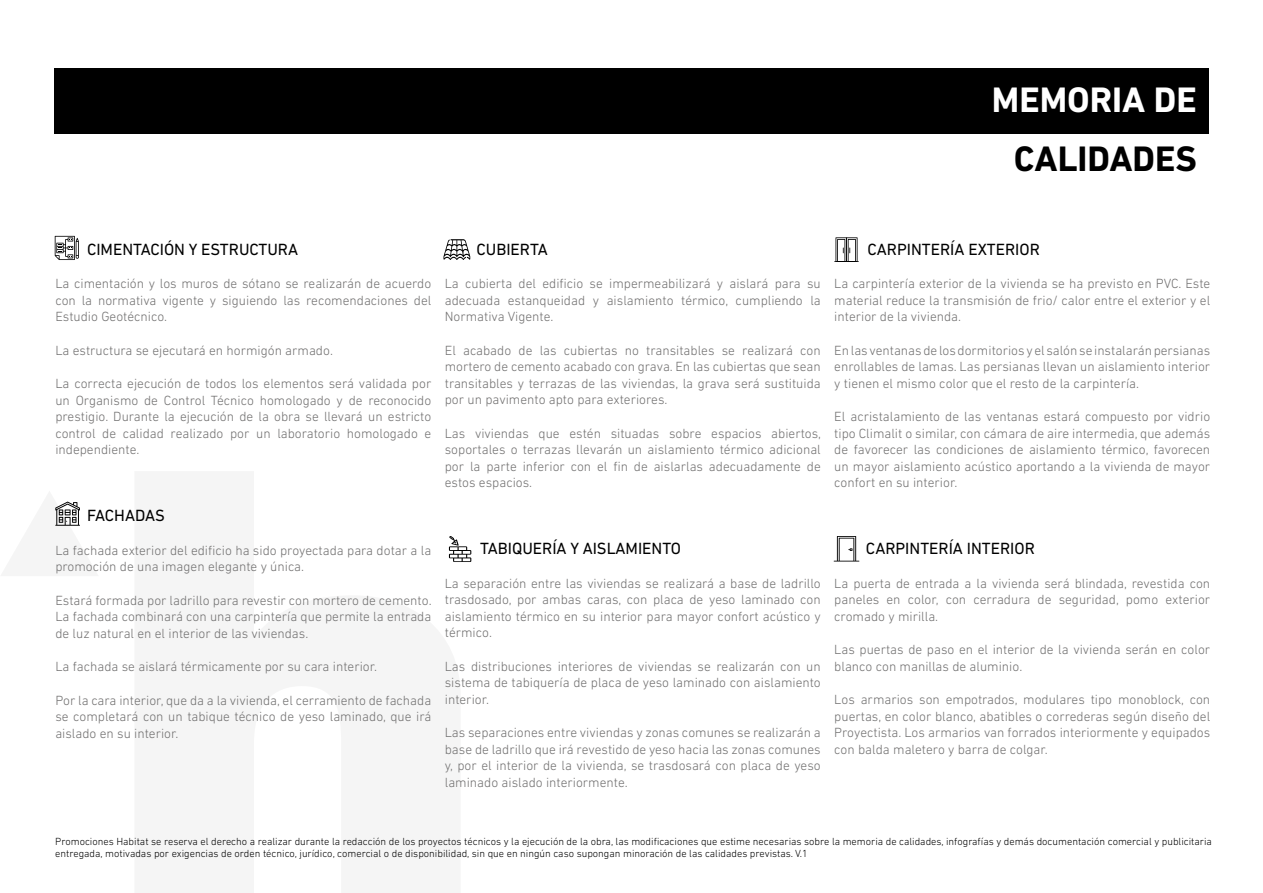
<style>
.page{position:relative;width:1263px;height:893px;background:#fff}
.page>*{position:absolute;margin:0;border:0;box-sizing:border-box;transform-origin:0 0}
.t1{font:700 36px "DIN Next LT Pro";color:#fff}
.t2{font:700 36px "DIN Next LT Pro";color:#000}
.t3{font:16.5px "DIN Next LT Pro";color:#000}
.t4{font:300 13.5px/16.5px "DIN Next LT Pro";color:#706f6f;text-align:justify}
.t5{font:300 10.5px/12.6px "DIN Next LT Pro";color:#000}
</style>
<div class="page">
<div style="left:54px;top:68px;width:1155px;height:65px;background:#000"></div>
<svg style="left:834px;top:536px;width:25px;height:25px"></svg>
<svg style="left:55px;top:236px;width:24px;height:24px"></svg>
<svg style="left:834px;top:237px;width:25px;height:25px"></svg>
<svg style="left:55px;top:501px;width:25px;height:25px"></svg>
<svg style="left:443px;top:239px;width:27px;height:21px"></svg>
<svg style="left:449px;top:536px;width:22px;height:26px"></svg>
<h1 class="t1" style="left:992px;top:79px;width:207px">MEMORIA DE</h1>
<h1 class="t2" style="left:1014px;top:137px;width:185px">CALIDADES</h1>
<p class="t3" style="left:87px;top:240px;width:213px">CIMENTACIÓN Y ESTRUCTURA</p>
<p class="t4" style="left:55px;top:275px;width:377px">La cimentación y los muros de sótano se realizarán de acuerdo con la normativa vigente y siguiendo las recomendaciones del Estudio Geotécnico.</p>
<p class="t4" style="left:55px;top:342px;width:279px">La estructura se ejecutará en hormigón armado.</p>
<p class="t4" style="left:55px;top:375px;width:377px">La correcta ejecución de todos los elementos será validada por un Organismo de Control Técnico homologado y de reconocido prestigio. Durante la ejecución de la obra se llevará un estricto control de calidad realizado por un laboratorio homologado e independiente.</p>
<p class="t3" style="left:87px;top:506px;width:79px">FACHADAS</p>
<p class="t4" style="left:55px;top:542px;width:377px">La fachada exterior del edificio ha sido proyectada para dotar a la promoción de una imagen elegante y única.</p>
<p class="t4" style="left:55px;top:592px;width:378px">Estará formada por ladrillo para revestir con mortero de cemento.<br>La fachada combinará con una carpintería que permite la entrada de luz natural en el interior de las viviendas.</p>
<p class="t4" style="left:55px;top:658px;width:323px">La fachada se aislará térmicamente por su cara interior.</p>
<p class="t4" style="left:55px;top:692px;width:377px">Por la cara interior, que da a la vivienda, el cerramiento de fachada se completará con un tabique técnico de yeso laminado, que irá aislado en su interior.</p>
<p class="t3" style="left:476px;top:240px;width:73px">CUBIERTA</p>
<p class="t4" style="left:445px;top:275px;width:377px">La cubierta del edificio se impermeabilizará y aislará para su adecuada estanqueidad y aislamiento térmico, cumpliendo la Normativa Vigente.</p>
<p class="t4" style="left:445px;top:342px;width:377px">El acabado de las cubiertas no transitables se realizará con mortero de cemento acabado con grava. En las cubiertas que sean transitables y terrazas de las viviendas, la grava será sustituida por un pavimento apto para exteriores.</p>
<p class="t4" style="left:445px;top:425px;width:378px">Las viviendas que estén situadas sobre espacios abiertos, soportales o terrazas llevarán un aislamiento térmico adicional por la parte inferior con el fin de aislarlas adecuadamente de estos espacios.</p>
<p class="t3" style="left:480px;top:539px;width:202px">TABIQUERÍA Y AISLAMIENTO</p>
<p class="t4" style="left:445px;top:575px;width:377px">La separación entre las viviendas se realizará a base de ladrillo trasdosado, por ambas caras, con placa de yeso laminado con aislamiento térmico en su interior para mayor confort acústico y térmico.</p>
<p class="t4" style="left:445px;top:658px;width:377px">Las distribuciones interiores de viviendas se realizarán con un sistema de tabiquería de placa de yeso laminado con aislamiento interior.</p>
<p class="t4" style="left:445px;top:724px;width:377px">Las separaciones entre viviendas y zonas comunes se realizarán a base de ladrillo que irá revestido de yeso hacia las zonas comunes y, por el interior de la vivienda, se trasdosará con placa de yeso laminado aislado interiormente.</p>
<p class="t3" style="left:867px;top:240px;width:174px">CARPINTERÍA EXTERIOR</p>
<p class="t4" style="left:834px;top:275px;width:377px">La carpintería exterior de la vivienda se ha previsto en PVC. Este material reduce la transmisión de frio/ calor entre el exterior y el interior de la vivienda.</p>
<p class="t4" style="left:834px;top:342px;width:377px">En las ventanas de los dormitorios y el salón se instalarán persianas enrollables de lamas. Las persianas llevan un aislamiento interior y tienen el mismo color que el resto de la carpintería.</p>
<p class="t4" style="left:834px;top:408px;width:377px">El acristalamiento de las ventanas estará compuesto por vidrio tipo Climalit o similar, con cámara de aire intermedia, que además de favorecer las condiciones de aislamiento térmico, favorecen un mayor aislamiento acústico aportando a la vivienda de mayor confort en su interior.</p>
<p class="t3" style="left:866px;top:539px;width:170px">CARPINTERÍA INTERIOR</p>
<p class="t4" style="left:834px;top:575px;width:377px">La puerta de entrada a la vivienda será blindada, revestida con paneles en color, con cerradura de seguridad, pomo exterior cromado y mirilla.</p>
<p class="t4" style="left:834px;top:641px;width:377px">Las puertas de paso en el interior de la vivienda serán en color blanco con manillas de aluminio.</p>
<p class="t4" style="left:834px;top:691px;width:377px">Los armarios son empotrados, modulares tipo monoblock, con puertas, en color blanco, abatibles o correderas según diseño del Proyectista. Los armarios van forrados interiormente y equipados con balda maletero y barra de colgar.</p>
<p class="t5" style="left:55px;top:835px;width:1158px">Promociones Habitat se reserva el derecho a realizar durante la redacción de los proyectos técnicos y la ejecución de la obra, las modificaciones que estime necesarias sobre la memoria de calidades, infografías y demás documentación comercial y publicitaria entregada, motivadas por exigencias de orden técnico, jurídico, comercial o de disponibilidad, sin que en ningún caso supongan minoración de las calidades previstas. V.1</p>
</div>
